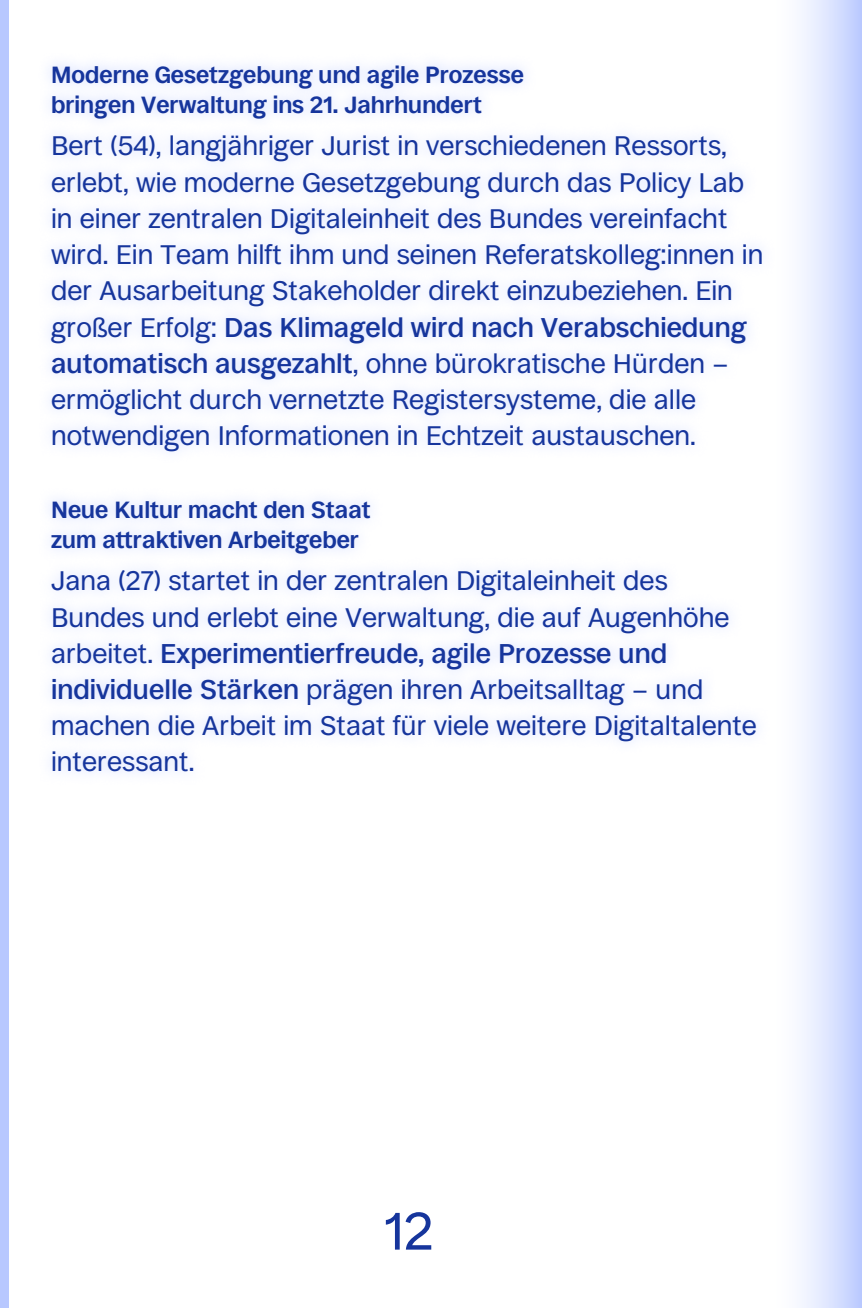
<style>
.page{position:relative;width:862px;height:1308px;background:#fff}
.page>*{position:absolute;margin:0;border:0;box-sizing:border-box;transform-origin:0 0}
.t1{font:54px "Ronzino";color:#16359c}
.t2{font:27.45px/36.2px "Ronzino";color:#16359c}
.t3{font:700 23.62px/29.7px "Ronzino";color:#16359c}
.s1{font-weight:500}
</style>
<div class="page">
<div style="left:770px;top:0;width:91px;height:1307px;background:linear-gradient(to right,#fff,#c2d0ff)"></div>
<hr style="left:861px;top:0;width:1px;height:1307px;background:#b8c8ff">
<div style="left:0;top:0;width:9px;height:1307px;background:#b8c8ff"></div>
<div style="left:37px;top:51px;width:737px;height:734px;background:#f9faff"></div>
<h3 class="t3" style="left:51px;top:59px;width:474px">Moderne Gesetzgebung und agile Prozesse bringen Verwaltung ins 21. Jahrhundert</h3>
<p class="t2" style="left:51px;top:127px;width:713px">Bert (54), langjähriger Jurist in verschiedenen Ressorts, erlebt, wie moderne Gesetzgebung durch das Policy Lab in einer zentralen Digitaleinheit des Bundes vereinfacht wird. Ein Team hilft ihm und seinen Referatskolleg:innen in der Ausarbeitung Stakeholder direkt einzubeziehen. Ein großer Erfolg: <span class="s1">Das Klimageld wird nach Verabschiedung automatisch ausgezahlt</span>, ohne bürokratische Hürden – ermöglicht durch vernetzte Registersysteme, die alle notwendigen Informationen in Echtzeit austauschen.</p>
<h3 class="t3" style="left:51px;top:494px;width:321px">Neue Kultur macht den Staat zum attraktiven Arbeitgeber</h3>
<p class="t2" style="left:51px;top:562px;width:707px">Jana (27) startet in der zentralen Digitaleinheit des Bundes und erlebt eine Verwaltung, die auf Augenhöhe arbeitet. <span class="s1">Experimentierfreude, agile Prozesse und individuelle Stärken</span> prägen ihren Arbeitsalltag – und machen die Arbeit im Staat für viele weitere Digitaltalente interessant.</p>
<h1 class="t1" style="left:383px;top:1196px;width:51px">12</h1>
</div>
